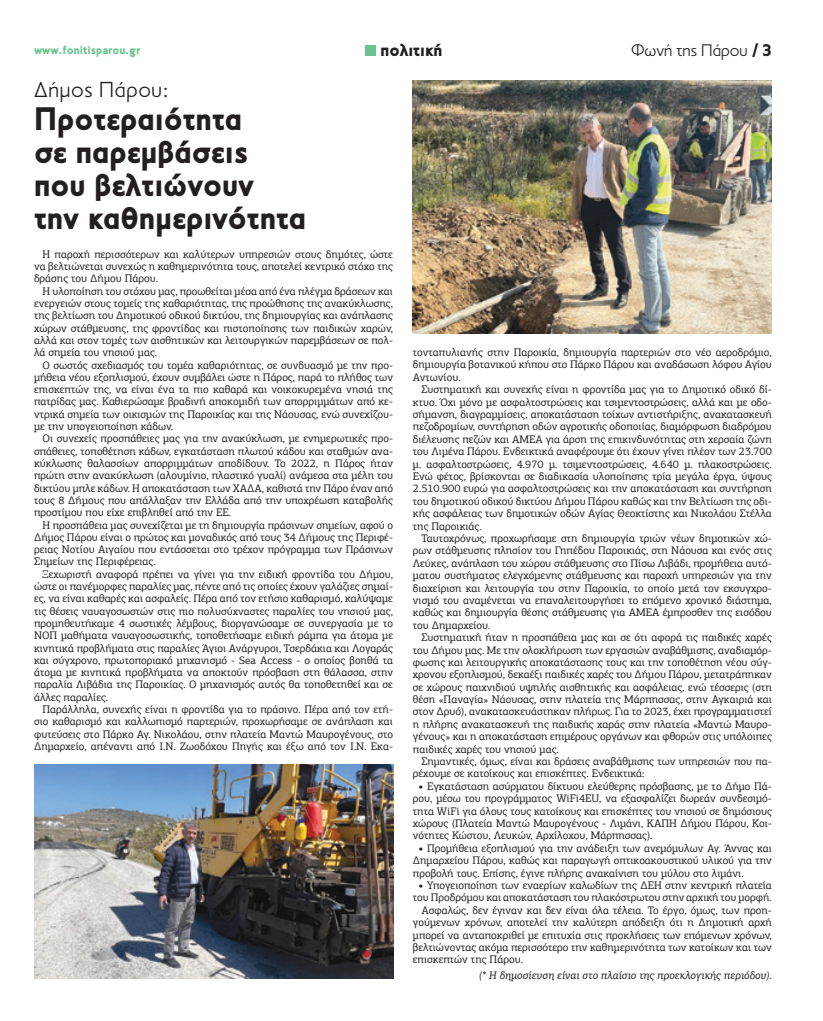
<style>
.page{position:relative;width:823px;height:1021px;background:#fff}
.page>*{position:absolute;margin:0;border:0;box-sizing:border-box;transform-origin:0 0}
.t1{font:900 33px/33px "PF Transport";color:#231f20}
.t2{font:300 22px "PF Transport";letter-spacing:.03em;color:#231f20}
.t3{font:900 17.9px "PF Transport";color:#231f20}
.t4{font:300 17px "PF Transport";color:#231f20}
.t5{font:900 12px "PF Transport";color:#6ac38f}
.t6{font:11px/12.4px "PF Agora Slab Pro";color:#231f20;text-align:justify}
.t7{font:italic 11px "PF Agora Slab Pro";color:#231f20}
.s1{font-weight:900}
.s2{font-family:"PF Agora Sans Pro";font-weight:900}
</style>
<div class="page">
<div style="left:365px;top:46px;width:10px;height:10px;background:#6ac38f"></div>
<img style="left:412px;top:81px;width:359px;height:253px">
<img style="left:34px;top:764px;width:359px;height:214px">
<p class="t5" style="left:34px;top:43px;width:108px">www.fonitisparou.gr</p>
<h3 class="t4" style="left:630px;top:41px;width:142px">Φωνή της Πάρου <span class="s1">/ 3</span></h3>
<h3 class="t3" style="left:380px;top:40px;width:63px">πολιτική</h3>
<h2 class="t2" style="left:34px;top:77px;width:136px">Δήμος Πάρου:</h2>
<h1 class="t1" style="left:34px;top:103px;width:273px">Προτεραιότητα<br>σε παρεμβάσεις που βελτιώνουν την καθημερινότητα</h1>
<p class="t6" style="left:34px;top:248px;width:360px;text-indent:9px">Η παροχή περισσότερων και καλύτερων υπηρεσιών στους δημότες, ώστε να βελτιώνεται συνεχώς η καθημερινότητα τους, αποτελεί κεντρικό στόχο της δράσης του Δήμου Πάρου.</p>
<p class="t6" style="left:34px;top:285px;width:360px;text-indent:9px">Η υλοποίηση του στόχου μας, προωθείται μέσα από ένα πλέγμα δράσεων και ενεργειών στους τομείς της καθαριότητας, της προώθησης της ανακύκλωσης, της βελτίωση του Δημοτικού οδικού δικτύου, της δημιουργίας και ανάπλασης χώρων στάθμευσης, της φροντίδας και πιστοποίησης των παιδικών χαρών, αλλά και στον τομές των αισθητικών και λειτουργικών παρεμβάσεων σε πολ&shy;λά σημεία του νησιού μας.</p>
<p class="t6" style="left:34px;top:358px;width:360px;text-indent:9px">Ο σωστός σχεδιασμός του τομέα καθαριότητας, σε συνδυασμό με την προ&shy;μήθεια νέου εξοπλισμού, έχουν συμβάλει ώστε η Πάρος, παρά το πλήθος των επισκεπτών της, να είναι ένα τα πιο καθαρά και νοικοκυρεμένα νησιά της πατρίδας μας. Καθιερώσαμε βραδινή αποκομιδή των απορριμμάτων από κε&shy;ντρικά σημεία των οικισμών της Παροικίας και της Νάουσας, ενώ συνεχίζου&shy;με την υπογειοποίηση κάδων.</p>
<p class="t6" style="left:34px;top:432px;width:360px;text-indent:9px">Οι συνεχείς προσπάθειες μας για την ανακύκλωση, με ενημερωτικές προ&shy;σπάθειες, τοποθέτηση κάδων, εγκατάσταση πλωτού κάδου και σταθμών ανα&shy;κύκλωσης θαλασσίων απορριμμάτων αποδίδουν. Το 2022, η Πάρος ήταν πρώτη στην ανακύκλωση (αλουμίνιο, πλαστικό γυαλί) ανάμεσα στα μέλη του δικτύου μπλε κάδων. Η αποκατάσταση των ΧΑΔΑ, καθιστά την Πάρο έναν από τους 8 Δήμους που απάλλαξαν την Ελλάδα από την υποχρέωση καταβολής προστίμου που είχε επιβληθεί από την ΕΕ.</p>
<p class="t6" style="left:34px;top:518px;width:360px;text-indent:9px">Η προσπάθεια μας συνεχίζεται με τη δημιουργία πράσινων σημείων, αφού ο Δήμος Πάρου είναι ο πρώτος και μοναδικός από τους 34 Δήμους της Περιφέ&shy;ρειας Νοτίου Αιγαίου που εντάσσεται στο τρέχον πρόγραμμα των Πράσινων Σημείων της Περιφέρειας.</p>
<p class="t6" style="left:34px;top:567px;width:360px;text-indent:9px">Ξεχωριστή αναφορά πρέπει να γίνει για την ειδική φροντίδα του Δήμου, ώστε οι πανέμορφες παραλίες μας, πέντε από τις οποίες έχουν γαλάζιες σημαί&shy;ες, να είναι καθαρές και ασφαλείς. Πέρα από τον ετήσιο καθαρισμό, καλύψαμε τις θέσεις ναυαγοσωστών στις πιο πολυσύχναστες παραλίες του νησιού μας, προμηθευτήκαμε 4 σωστικές λέμβους, διοργανώσαμε σε συνεργασία με το ΝΟΠ μαθήματα ναυαγοσωστικής, τοποθετήσαμε ειδική ράμπα για άτομα με κινητικά προβλήματα στις παραλίες Άγιοι Ανάργυροι, Τσερδάκια και Λογαράς και σύγχρονο, πρωτοποριακό μηχανισμό - Sea Access - ο οποίος βοηθά τα άτομα με κινητικά προβλήματα να αποκτούν πρόσβαση στη θάλασσα, στην παραλία Λιβάδια της Παροικίας. Ο μηχανισμός αυτός θα τοποθετηθεί και σε άλλες παραλίες.</p>
<p class="t6" style="left:34px;top:703px;width:360px;text-indent:9px">Παράλληλα, συνεχής είναι η φροντίδα για το πράσινο. Πέρα από τον ετή&shy;σιο καθαρισμό και καλλωπισμό παρτεριών, προχωρήσαμε σε ανάπλαση και φυτεύσεις στο Πάρκο Αγ. Νικολάου, στην πλατεία Μαντώ Μαυρογένους, στο Δημαρχείο, απέναντι από Ι.Ν. Ζωοδόχου Πηγής και έξω από τον Ι.Ν. Εκα-</p>
<p class="t6" style="left:412px;top:346px;width:360px">τονταπυλιανής στην Παροικία, δημιουργία παρτεριών στο νέο αεροδρόμιο, δημιουργία βοτανικού κήπου στο Πάρκο Πάρου και αναδάσωση λόφου Αγίου Αντωνίου.</p>
<p class="t6" style="left:412px;top:383px;width:360px;text-indent:9px">Συστηματική και συνεχής είναι η φροντίδα μας για το Δημοτικό οδικό δί&shy;κτυο. Όχι μόνο με ασφαλτοστρώσεις και τσιμεντοστρώσεις, αλλά και με οδο&shy;σήμανση, διαγραμμίσεις, αποκατάσταση τοίχων αντιστήριξης, ανακατασκευή πεζοδρομίων, συντήρηση οδών αγροτικής οδοποιίας, διαμόρφωση διαδρόμου διέλευσης πεζών και ΑΜΕΑ για άρση της επικινδυνότητας στη χερσαία ζώνη του Λιμένα Πάρου. Ενδεικτικά αναφέρουμε ότι έχουν γίνει πλέον των 23.700 μ. ασφαλτοστρώσεις, 4.970 μ. τσιμεντοστρώσεις, 4.640 μ. πλακοστρώσεις.<br>Ενώ φέτος, βρίσκονται σε διαδικασία υλοποίησης τρία μεγάλα έργα, ύψους 2.510.900 ευρώ για ασφαλτοστρώσεις και την αποκατάσταση και συντήρηση του δημοτικού οδικού δικτύου Δήμου Πάρου καθώς και την Βελτίωση της οδι&shy;κής ασφάλειας των δημοτικών οδών Αγίας Θεοκτίστης και Νικολάου Στέλλα της Παροικιάς.</p>
<p class="t6" style="left:412px;top:532px;width:360px;text-indent:9px">Ταυτοχρόνως, προχωρήσαμε στη δημιουργία τριών νέων δημοτικών χώ&shy;ρων στάθμευσης πλησίον του Γηπέδου Παροικιάς, στη Νάουσα και ενός στις Λεύκες, ανάπλαση του χώρου στάθμευσης στο Πίσω Λιβάδι, προμήθεια αυτό&shy;ματου συστήματος ελεγχόμενης στάθμευσης και παροχή υπηρεσιών για την διαχείριση και λειτουργία του στην Παροικία, το οποίο μετά τον εκσυγχρο&shy;νισμό του αναμένεται να επαναλειτουργήσει το επόμενο χρονικό διάστημα, καθώς και δημιουργία θέσης στάθμευσης για ΑΜΕΑ έμπροσθεν της εισόδου του Δημαρχείου.</p>
<p class="t6" style="left:412px;top:631px;width:360px;text-indent:9px">Συστηματική ήταν η προσπάθεια μας και σε ότι αφορά τις παιδικές χαρές του Δήμου μας. Με την ολοκλήρωση των εργασιών αναβάθμισης, αναδιαμόρ&shy;φωσης και λειτουργικής αποκατάστασης τους και την τοποθέτηση νέου σύγ&shy;χρονου εξοπλισμού, δεκαέξι παιδικές χαρές του Δήμου Πάρου, μετατράπηκαν σε χώρους παιχνιδιού υψηλής αισθητικής και ασφάλειας, ενώ τέσσερις (στη θέση «Παναγία» Νάουσας, στην πλατεία της Μάρπησσας, στην Αγκαιριά και στον Δρυό), ανακατασκευάστηκαν πλήρως. Για το 2023, έχει προγραμματιστεί η πλήρης ανακατασκευή της παιδικής χαράς στην πλατεία «Μαντώ Μαυρο&shy;γένους» και η αποκατάσταση επιμέρους οργάνων και φθορών στις υπόλοιπες παιδικές χαρές του νησιού μας.</p>
<p class="t6" style="left:412px;top:755px;width:360px;text-indent:9px">Σημαντικές, όμως, είναι και δράσεις αναβάθμισης των υπηρεσιών που πα&shy;ρέχουμε σε κατοίκους και επισκέπτες. Ενδεικτικά:</p>
<p class="t6" style="left:412px;top:779px;width:360px;text-indent:6px"><span class="s2">•</span> Εγκατάσταση ασύρματου δίκτυου ελεύθερης πρόσβασης, με το Δήμο Πά&shy;ρου, μέσω του προγράμματος WiFi4EU, να εξασφαλίζει δωρεάν συνδεσιμό&shy;τητα WiFi για όλους τους κατοίκους και επισκέπτες του νησιού σε δημόσιους χώρους (Πλατεία Μαντώ Μαυρογένους - Λιμάνι, ΚΑΠΗ Δήμου Πάρου, Κοι&shy;νότητες Κώστου, Λευκών, Αρχίλοχου, Μάρπησσας).</p>
<p class="t6" style="left:412px;top:841px;width:360px;text-indent:6px"><span class="s2">•</span> Προμήθεια εξοπλισμού για την ανάδειξη των ανεμόμυλων Αγ. Άννας και Δημαρχείου Πάρου, καθώς και παραγωγή οπτικοακουστικού υλικού για την προβολή τους. Επίσης, έγινε πλήρης ανακαίνιση του μύλου στο λιμάνι.</p>
<p class="t6" style="left:418px;top:879px;width:354px"><span class="s2">•</span> Υπογειοποίηση των εναερίων καλωδίων της ΔΕΗ στην κεντρική πλατεία</p>
<p class="t6" style="left:412px;top:891px;width:360px">του Προδρόμου και αποκατάσταση του πλακόστρωτου στην αρχική του μορφή.</p>
<p class="t6" style="left:421px;top:903px;width:352px">Ασφαλώς, δεν έγιναν και δεν είναι όλα τέλεια. Το έργο, όμως, των προη-</p>
<p class="t6" style="left:412px;top:916px;width:360px">γούμενων χρόνων, αποτελεί την καλύτερη απόδειξη ότι η Δημοτική αρχή</p>
<p class="t6" style="left:412px;top:928px;width:360px">μπορεί να ανταποκριθεί με επιτυχία στις προκλήσεις των επόμενων χρόνων,</p>
<p class="t6" style="left:412px;top:940px;width:360px">βελτιώνοντας ακόμα περισσότερο την καθημερινότητα των κατοίκων και των</p>
<p class="t6" style="left:412px;top:953px;width:111px">επισκεπτών της Πάρου.</p>
<p class="t7" style="left:479px;top:968px;width:294px">(* Η δημοσίευση είναι στο πλαίσιο της προεκλογικής περιόδου).</p>
</div>
